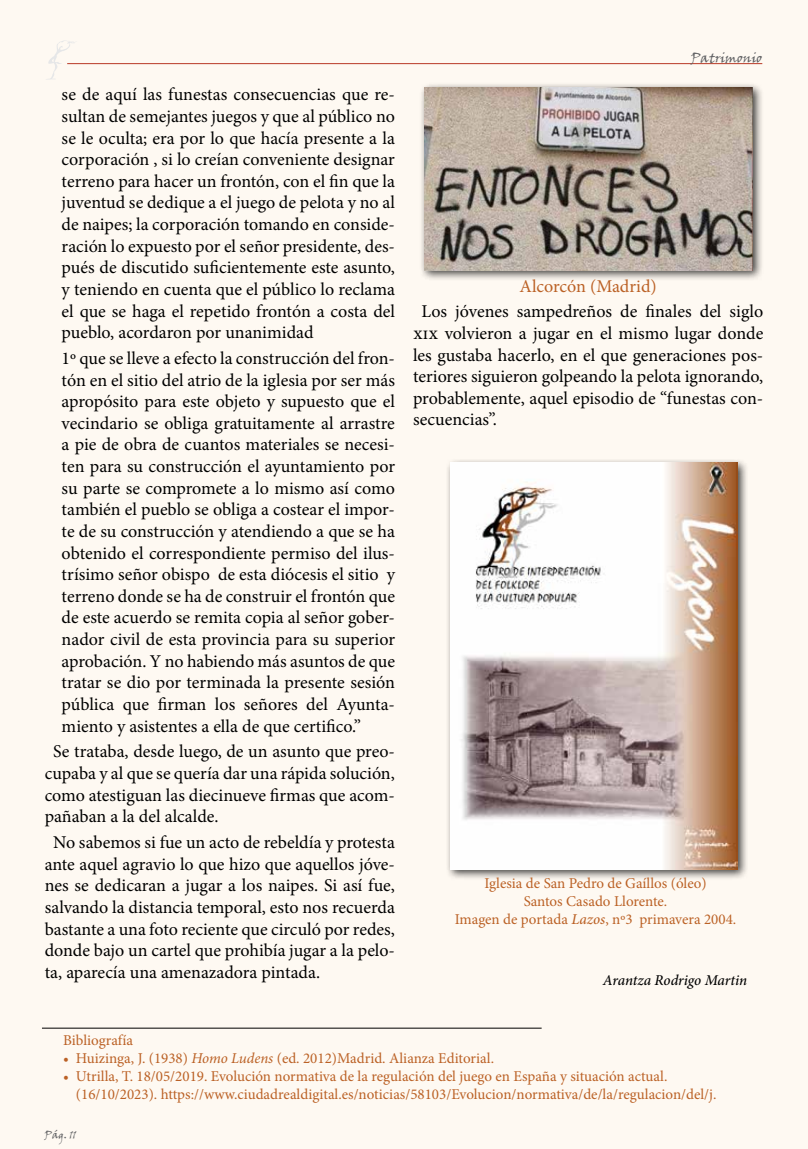
<style>
.page{position:relative;width:808px;height:1149px;background:#fff}
.page>*{position:absolute;margin:0;border:0;box-sizing:border-box;transform-origin:0 0}
.t1{font:18px/21.6px "Minion Pro";color:#000;text-align:justify}
.t2{font:18px "Minion Pro";color:#bb6125}
.t3{font:15px/18px "Minion Pro";color:#bb6125}
.t4{font:italic 500 15px "Minion Pro";letter-spacing:-.01em;color:#000}
.t5{font:13.5px "Viner Hand ITC";color:#616264}
.t6{font:10.5px "Viner Hand ITC";color:#616264}
.s1{font-weight:500;font-style:italic}
.s2{font-style:italic}
</style>
<div class="page">
<div style="left:0;top:0;width:808px;height:1148px;background:#fef9f2"></div>
<hr style="left:67px;top:63px;width:695px;height:1px;background:#b93926">
<svg style="left:46px;top:40px;width:31px;height:40px"></svg>
<hr style="left:42px;top:1027px;width:500px;height:1px;background:#000">
<div style="left:419px;top:82px;width:344px;height:199px;background:#000;opacity:.75"></div>
<img style="left:424px;top:87px;width:328px;height:183px">
<div style="left:445px;top:457px;width:303px;height:423px;background:#000;opacity:.75"></div>
<img style="left:451px;top:463px;width:286px;height:406px">
<p class="t1" style="left:62px;top:84px;width:335px">se de aquí las funestas consecuencias que re&shy;sultan de semejantes juegos y que al público no se le oculta; era por lo que hacía presente a la corporación , si lo creían conveniente designar terreno para hacer un frontón, con el fin que la juventud se dedique a el juego de pelota y no al de naipes; la corporación tomando en conside&shy;ración lo expuesto por el señor presidente, des&shy;pués de discutido suficientemente este asunto, y teniendo en cuenta que el público lo reclama el que se haga el repetido frontón a costa del pueblo, acordaron por unanimidad</p>
<p class="t1" style="left:62px;top:347px;width:335px">1º que se lleve a efecto la construcción del fron&shy;tón en el sitio del atrio de la iglesia por ser más apropósito para este objeto y supuesto que el vecindario se obliga gratuitamente al arrastre a pie de obra de cuantos materiales se necesi&shy;ten para su construcción el ayuntamiento por su parte se compromete a lo mismo así como también el pueblo se obliga a costear el impor&shy;te de su construcción y atendiendo a que se ha obtenido el correspondiente permiso del ilus&shy;trísimo señor obispo de esta diócesis el sitio y terreno donde se ha de construir el frontón que de este acuerdo se remita copia al señor gober&shy;nador civil de esta provincia para su superior aprobación. Y no habiendo más asuntos de que tratar se dio por terminada la presente sesión pública que firman los señores del Ayunta&shy;miento y asistentes a ella de que certifico.”</p>
<p class="t1" style="left:45px;top:740px;width:352px;text-indent:8px">Se trataba, desde luego, de un asunto que preo&shy;cupaba y al que se quería dar una rápida solución, como atestiguan las diecinueve firmas que acom&shy;pañaban a la del alcalde.</p>
<p class="t1" style="left:45px;top:831px;width:352px;text-indent:8px">No sabemos si fue un acto de rebeldía y protesta ante aquel agravio lo que hizo que aquellos jóve&shy;nes se dedicaran a jugar a los naipes. Si así fue, salvando la distancia temporal, esto nos recuerda bastante a una foto reciente que circuló por redes, donde bajo un cartel que prohibía jugar a la pelo&shy;ta, aparecía una amenazadora pintada.</p>
<p class="t5" style="left:691px;top:49px;width:73px">Patrimonio</p>
<p class="t2" style="left:519px;top:274px;width:139px">Alcorcón (Madrid)</p>
<p class="t1" style="left:413px;top:301px;width:352px;text-indent:8px">Los jóvenes sampedreños de finales del siglo xix volvieron a jugar en el mismo lugar donde les gustaba hacerlo, en el que generaciones pos&shy;teriores siguieron golpeando la pelota ignorando, probablemente, aquel episodio de “funestas con&shy;secuencias”.</p>
<p class="t3" style="left:455px;top:873px;width:283px;text-align:center">Iglesia de San Pedro de Gaíllos (óleo)<br>Santos Casado Llorente.<br>Imagen de portada <span class="s1">Lazos</span>, nº3 primavera 2004.</p>
<p class="t4" style="left:603px;top:969px;width:146px">Arantza Rodrigo Martin</p>
<p class="t3" style="left:63px;top:1030px;width:71px">Bibliografía</p>
<p class="t3" style="left:63px;top:1048px;width:432px">• Huizinga, J. (1938) <span class="s2">Homo Ludens</span> (ed. 2012)Madrid. Alianza Editorial.</p>
<p class="t3" style="left:76px;top:1066px;width:642px;text-indent:-13px">• Utrilla, T. 18/05/2019. Evolución normativa de la regulación del juego en España y situación actual. (16/10/2023). https://www.ciudadrealdigital.es/noticias/58103/Evolucion/normativa/de/la/regulacion/del/j.</p>
<p class="t6" style="left:45px;top:1127px;width:33px">Pág. 11</p>
</div>
